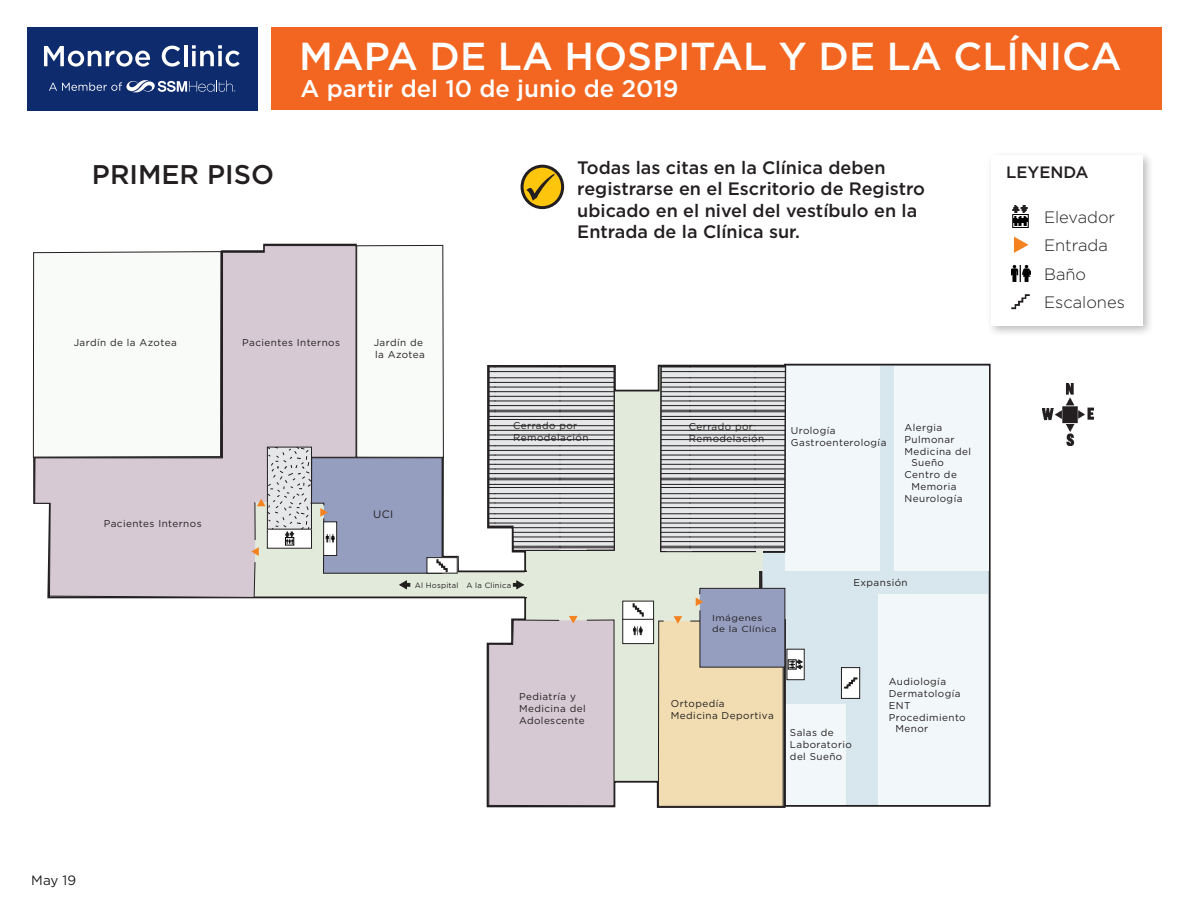
<style>
.page{position:relative;width:1188px;height:918px;background:#fff}
.page>*{position:absolute;margin:0;border:0;box-sizing:border-box;transform-origin:0 0}
.t1{font:500 39px "Gotham";color:#fff}
.t2{font:500 27px "Gotham";color:#231f20}
.t3{font:500 24px "Gotham";color:#fff}
.t4{font:500 18px/21.6px "Gotham";color:#231f20}
.t5{font:300 16.5px "Gotham";color:#231f20}
.t6{font:500 16.5px "Gotham";color:#231f20}
.t7{font:13.5px "Gotham";color:#231f20}
.t8{font:10.8px "Gotham";color:#231f20}
.t9{font:9.9px/11.9px "Gotham";letter-spacing:.045em;color:#231f20}
.t10{font:8.7px/10.5px "Gotham";letter-spacing:.045em;color:#231f20;scale:1.13 1}
.t11{font:7.65px "Gotham";letter-spacing:.025em;color:#231f20}
</style>
<div class="page">
<svg style="left:784px;top:363px;width:207px;height:444px;background:#cbd7de"></svg>
<div style="left:786px;top:366px;width:94px;height:205px;background:#f2f7f9"></div>
<div style="left:894px;top:366px;width:95px;height:205px;background:#f2f7f9"></div>
<div style="left:878px;top:594px;width:110px;height:210px;background:#f2f7f9"></div>
<div style="left:786px;top:704px;width:59px;height:100px;background:#f2f7f9"></div>
<svg style="left:486px;top:364px;width:300px;height:444px;background:#dce3d7"></svg>
<svg style="left:660px;top:366px;width:126px;height:186px;background:#b5b5b6"></svg>
<svg style="left:530px;top:366px;width:85px;height:185px;background:#b6b5b7"></svg>
<div style="left:623px;top:619px;width:31px;height:25px;background:#fff"></div>
<div style="left:623px;top:619px;width:31px;height:25px;border:1px solid #231f20"></div>
<div style="left:623px;top:601px;width:31px;height:18px;background:#fff"></div>
<div style="left:623px;top:601px;width:31px;height:19px;border:1px solid #231f20"></div>
<svg style="left:632px;top:603px;width:12px;height:14px"></svg>
<svg style="left:488px;top:616px;width:126px;height:190px;background:#d4c6cf"></svg>
<svg style="left:633px;top:626px;width:10px;height:9px"></svg>
<svg style="left:32px;top:243px;width:498px;height:356px"></svg>
<div style="left:427px;top:558px;width:30px;height:15px;background:#fff"></div>
<svg style="left:34px;top:245px;width:322px;height:353px;background:#d4c9d0"></svg>
<div style="left:267px;top:447px;width:45px;height:82px;border:1px solid #231f20"></div>
<svg style="left:268px;top:448px;width:43px;height:81px;background:#d8d8da"></svg>
<svg style="left:251px;top:547px;width:8px;height:9px"></svg>
<svg style="left:33px;top:251px;width:188px;height:207px"></svg>
<svg style="left:255px;top:499px;width:12px;height:7px"></svg>
<svg style="left:512px;top:579px;width:13px;height:11px"></svg>
<svg style="left:311px;top:245px;width:137px;height:345px"></svg>
<div style="left:527px;top:551px;width:22px;height:60px;background:#e2ebdb"></div>
<div style="left:526px;top:572px;width:26px;height:24px;background:#e2ebdb"></div>
<svg style="left:658px;top:588px;width:146px;height:219px;background:#d4cbb7"></svg>
<div style="left:756px;top:551px;width:6px;height:20px;background:#e2ebdb"></div>
<div style="left:841px;top:668px;width:19px;height:30px;background:#fff"></div>
<div style="left:841px;top:667px;width:19px;height:32px;border:1px solid #231f20"></div>
<svg style="left:844px;top:677px;width:14px;height:12px"></svg>
<div style="left:986px;top:150px;width:168px;height:188px;background:#231f20;opacity:.3"></div>
<div style="left:991px;top:156px;width:152px;height:170px;background:#fff"></div>
<svg style="left:1014px;top:237px;width:15px;height:16px"></svg>
<img style="left:1012px;top:205px;width:17px;height:23px">
<img style="left:1011px;top:294px;width:19px;height:16px">
<img style="left:1012px;top:265px;width:18px;height:16px">
<img style="left:1042px;top:384px;width:52px;height:61px">
<div style="left:28px;top:27px;width:230px;height:83px;background:#0d2b6d"></div>
<svg style="left:44px;top:46px;width:106px;height:21px"></svg>
<svg style="left:162px;top:46px;width:18px;height:21px"></svg>
<hr style="left:184px;top:45px;width:3px;height:21px;background:#fff">
<svg style="left:192px;top:45px;width:48px;height:22px"></svg>
<svg style="left:49px;top:80px;width:186px;height:12px"></svg>
<svg style="left:522px;top:166px;width:41px;height:42px"></svg>
<div style="left:521px;top:165px;width:43px;height:44px;border:3px solid #231f20;border-radius:50%"></div>
<svg style="left:526px;top:174px;width:29px;height:27px"></svg>
<div style="left:271px;top:27px;width:891px;height:83px;background:#f36621"></div>
<p class="t2" style="left:92px;top:157px;width:184px">PRIMER PISO</p>
<p class="t1" style="left:299px;top:31px;width:824px">MAPA DE LA HOSPITAL Y DE LA CLÍNICA</p>
<p class="t3" style="left:301px;top:73px;width:380px">A partir del 10 de junio de 2019</p>
<p class="t4" style="left:577px;top:156px;width:349px">Todas las citas en la Clínica deben registrarse en el Escritorio de Registro ubicado en el nivel del vestíbulo en la Entrada de la Clínica sur.</p>
<p class="t6" style="left:1006px;top:162px;width:84px">LEYENDA</p>
<p class="t5" style="left:1044px;top:206px;width:73px">Elevador</p>
<p class="t5" style="left:1044px;top:235px;width:65px">Entrada</p>
<p class="t5" style="left:1044px;top:263px;width:44px">Baño</p>
<p class="t5" style="left:1044px;top:292px;width:82px">Escalones</p>
<p class="t9" style="left:74px;top:337px;width:105px">Jardín de la Azotea</p>
<p class="t9" style="left:374px;top:337px;width:53px">Jardín de la Azotea</p>
<p class="t9" style="left:242px;top:337px;width:99px">Pacientes Internos</p>
<p class="t9" style="left:104px;top:517px;width:99px">Pacientes Internos</p>
<p class="t8" style="left:373px;top:507px;width:22px">UCI</p>
<p class="t9" style="left:513px;top:420px;width:77px">Cerrado por<br>Remodelación</p>
<p class="t9" style="left:689px;top:420px;width:77px">Cerrado por<br>Remodelación</p>
<p class="t9" style="left:791px;top:424px;width:97px">Urología<br>Gastroenterología</p>
<p class="t9" style="left:905px;top:421px;width:39px">Alergia</p>
<p class="t9" style="left:905px;top:433px;width:52px">Pulmonar</p>
<p class="t9" style="left:905px;top:445px;width:68px">Medicina del</p>
<p class="t9" style="left:911px;top:457px;width:34px">Sueño</p>
<p class="t9" style="left:905px;top:469px;width:54px">Centro de</p>
<p class="t9" style="left:911px;top:481px;width:47px">Memoria</p>
<p class="t9" style="left:905px;top:493px;width:59px">Neurología</p>
<p class="t11" style="left:415px;top:580px;width:98px">Al Hospital A la Clinica</p>
<p class="t9" style="left:853px;top:576px;width:56px">Expansión</p>
<p class="t7" style="left:31px;top:872px;width:46px">May 19</p>
<p class="t9" style="left:519px;top:690px;width:68px">Pediatría y<br>Medicina del<br>Adolescente</p>
<p class="t10" style="left:712px;top:613px;width:59px">Imágenes de la Clínica</p>
<p class="t9" style="left:671px;top:697px;width:104px">Ortopedía<br>Medicina Deportiva</p>
<p class="t9" style="left:790px;top:726px;width:64px">Salas de<br>Laboratorio del Sueño</p>
<p class="t9" style="left:889px;top:675px;width:59px">Audiología</p>
<p class="t9" style="left:889px;top:687px;width:73px">Dermatología</p>
<p class="t9" style="left:889px;top:699px;width:23px">ENT</p>
<p class="t9" style="left:889px;top:711px;width:78px">Procedimiento</p>
<p class="t9" style="left:896px;top:723px;width:34px">Menor</p>
</div>
